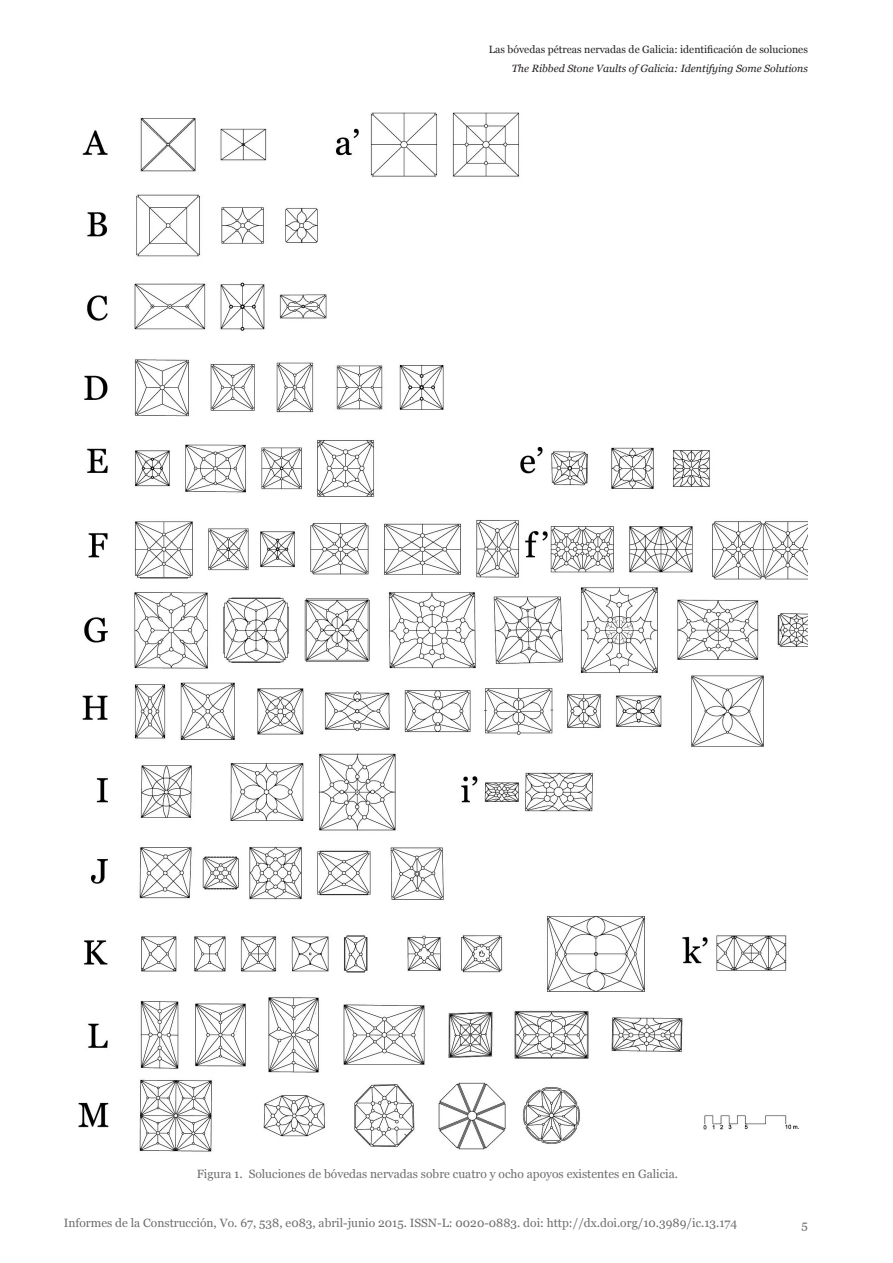
<style>
.page{position:relative;width:893px;height:1263px;background:#fff}
.page>*{position:absolute;margin:0;border:0;box-sizing:border-box;transform-origin:0 0}
.t1{font:12px "Georgia";color:#6c6d70}
.t2{font:10.5px "Georgia";color:#231f20}
.t3{font:italic 10.5px "Georgia";color:#231f20}
</style>
<div class="page">
<img style="left:78px;top:112px;width:730px;height:1040px">
<p class="t2" style="left:489px;top:43px;width:321px">Las bóvedas pétreas nervadas de Galicia: identificación de soluciones</p>
<p class="t3" style="left:512px;top:63px;width:298px">The Ribbed Stone Vaults of Galicia: Identifying Some Solutions</p>
<p class="t1" style="left:197px;top:1167px;width:483px">Figura 1. Soluciones de bóvedas nervadas sobre cuatro y ocho apoyos existentes en Galicia.</p>
<p class="t1" style="left:64px;top:1216px;width:675px">Informes de la Construcción, Vo. 67, 538, e083, abril-junio 2015. ISSN-L: 0020-0883. doi: http://dx.doi.org/10.3989/ic.13.174</p>
<p class="t1" style="left:802px;top:1218px;width:8px">5</p>
</div>
